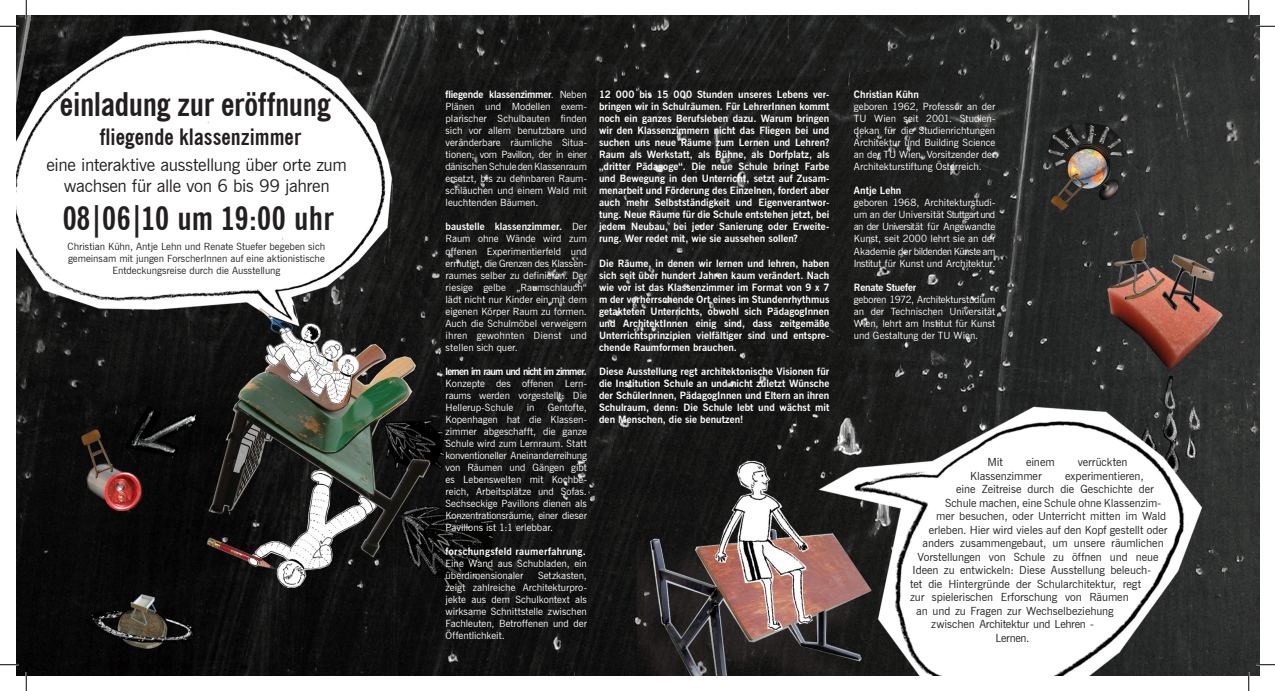
<style>
.page{position:relative;width:1275px;height:691px;background:#fff}
.page>*{position:absolute;margin:0;border:0;box-sizing:border-box;transform-origin:0 0}
.t1{font:700 condensed 32.5px "News Gothic BT";letter-spacing:-.01em;color:#231f20}
.t2{font:700 condensed 22.5px "News Gothic BT";letter-spacing:.005em;color:#231f20}
.t3{font:17.5px/21px "News Gothic BT";letter-spacing:-.02em;color:#231f20;text-align:center}
.t4{font:11.25px "News Gothic BT";letter-spacing:-.005em;color:#231f20}
.t5{font:10px/12px "News Gothic BT";color:#fff;text-align:justify}
.t6{font:700 10px/12px "News Gothic BT";letter-spacing:.005em;color:#fff;text-align:justify}
.t7{font:10px/12px "News Gothic BT";color:#231f20;text-align:center}
.t8{font:700 10px "News Gothic BT";letter-spacing:-.075em;color:#fff}
.t9{font:700 10px "News Gothic BT";letter-spacing:.025em;color:#fff}
.t10{font:700 10px "News Gothic BT";letter-spacing:-.015em;color:#fff}
.s1{font-weight:700}
</style>
<div class="page">
<img style="left:16px;top:16px;width:1243px;height:659px">
<svg style="left:0;top:25px;width:19px;height:2px"></svg>
<svg style="left:1256px;top:25px;width:19px;height:2px"></svg>
<svg style="left:0;top:663px;width:19px;height:2px"></svg>
<svg style="left:1256px;top:663px;width:19px;height:2px"></svg>
<svg style="left:25px;top:0;width:2px;height:19px"></svg>
<svg style="left:25px;top:672px;width:2px;height:18px"></svg>
<svg style="left:1248px;top:0;width:1px;height:19px"></svg>
<svg style="left:1248px;top:672px;width:1px;height:18px"></svg>
<h1 class="t1" style="left:60px;top:84px;width:272px">einladung zur eröffnung</h1>
<h2 class="t2" style="left:100px;top:123px;width:203px">fliegende klassenzimmer</h2>
<h3 class="t3" style="left:47px;top:154px;width:302px">eine interaktive ausstellung über orte zum wachsen für alle von 6 bis 99 jahren</h3>
<h1 class="t1" style="left:63px;top:198px;width:272px">08|06|10 um 19:00 uhr</h1>
<p class="t7" style="left:68px;top:240px;width:259px">Christian Kühn, Antje Lehn und Renate Stuefer begeben sich gemeinsam mit jungen ForscherInnen auf eine aktionistische<br>Entdeckungsreise durch die Ausstellung</p>
<p class="t5" style="left:446px;top:89px;width:143px"><span class="s1">fliegende klassenzimmer</span>. Neben Plänen und Modellen exem&shy;plarischer Schulbauten finden sich vor allem benutzbare und veränderbare räumliche Situa&shy;tionen; vom Pavillon, der in einer dänischen Schule den Klassenraum ersetzt, bis zu dehnbaren Raum&shy;schläuchen und einem Wald mit leuchtenden Bäumen.</p>
<p class="t5" style="left:446px;top:221px;width:143px"><span class="s1">baustelle klassenzimmer.</span> Der Raum ohne Wände wird zum offenen Experimentierfeld und ermutigt, die Grenzen des Klassen&shy;raumes selber zu definieren. Der riesige gelbe „Raumschlauch“ lädt nicht nur Kinder ein mit dem eigenen Körper Raum zu formen.<br>Auch die Schulmöbel verweigern ihren gewohnten Dienst und stellen sich quer.</p>
<p class="t8" style="left:446px;top:365px;width:143px">lernen im raum und nicht im zimmer.</p>
<p class="t5" style="left:446px;top:377px;width:143px">Konzepte des offenen Lern&shy;raums werden vorgestellt: Die Hellerup-Schule</p>
<p class="t5" style="left:446px;top:401px;width:143px;text-indent:102px">Gentofte, Kopenhagen hat die Klassen&shy;zimmer abgeschafft, die ganze Schule wird zum Lernraum. Statt konventioneller Aneinanderreihung von Räumen und Gängen gibt es Lebenswelten mit Kochbe&shy;reich, Arbeitsplätze und Sofas.<br>Sechseckige Pavillons dienen als Konzentrationsräume, einer dieser Pavillons ist 1:1 erlebbar.</p>
<p class="t9" style="left:446px;top:545px;width:142px">forschungsfeld raumerfahrung.</p>
<p class="t5" style="left:446px;top:557px;width:143px">Eine Wand aus Schubladen, ein überdimensionaler</p>
<p class="t5" style="left:527px;top:401px;width:9px">in</p>
<p class="t5" style="left:446px;top:569px;width:143px;text-indent:93px">Setzkasten, zeigt zahlreiche Architekturpro&shy;jekte aus dem Schulkontext als wirksame Schnittstelle zwischen Fachleuten, Betroffenen und der Öffentlichkeit.</p>
<p class="t6" style="left:599px;top:89px;width:232px">12 000 bis 15 000 Stunden unseres Lebens ver&shy;bringen wir in Schulräumen. Für LehrerInnen kommt noch ein ganzes Berufsleben dazu. Warum bringen wir den Klassenzimmern nicht das Fliegen bei und suchen uns neue Räume zum Lernen und Lehren?<br>Raum als Werkstatt, als Bühne, als Dorfplatz, als „dritter Pädagoge“. Die neue Schule bringt Farbe und Bewegung in den Unterricht, setzt auf Zusam&shy;menarbeit und Förderung des Einzelnen, fordert aber auch mehr Selbstständigkeit und Eigenverantwor&shy;tung. Neue Räume für die Schule entstehen jetzt, bei jedem Neubau, bei jeder Sanierung oder Erweite&shy;rung. Wer redet mit, wie sie aussehen sollen?</p>
<p class="t6" style="left:599px;top:257px;width:232px">Die Räume, in denen wir lernen und lehren, haben sich seit über hundert Jahren kaum verändert. Nach wie vor ist das Klassenzimmer im Format von 9 x 7 m der vorherrschende Ort eines im Stundenrhythmus getakteten Unterrichts, obwohl sich PädagogInnen und ArchitektInnen einig sind, dass zeitgemäße Unterrichtsprinzipien vielfältiger sind und entspre&shy;chende Raumformen brauchen.</p>
<p class="t6" style="left:599px;top:365px;width:232px">Diese Ausstellung regt architektonische Visionen für die Institution Schule an und nicht zuletzt Wünsche der SchülerInnen, PädagogInnen und Eltern an ihren Schulraum, denn: Die Schule lebt und wächst mit den Menschen, die sie benutzen!</p>
<p class="t6" style="left:854px;top:89px;width:67px">Christian Kühn</p>
<p class="t5" style="left:854px;top:101px;width:143px">geboren 1962, Professor an der TU Wien seit 2001. Studien&shy;dekan für die Studienrichtungen Architektur und Building Science an der TU Wien, Vorsitzender der Architekturstiftung Österreich.</p>
<p class="t6" style="left:854px;top:185px;width:49px">Antje Lehn</p>
<p class="t5" style="left:854px;top:197px;width:143px">geboren 1968, Architekturstudi&shy;um an der Universität Stuttgart und an der Universität für Angewandte Kunst, seit 2000 lehrt sie an der Akademie der bildenden Künste am Institut für Kunst und Architektur.</p>
<p class="t10" style="left:854px;top:281px;width:64px">Renate Stuefer</p>
<p class="t5" style="left:854px;top:293px;width:143px">geboren 1972, Architekturstudium an der Technischen Universität Wien, lehrt am Institut für Kunst und Gestaltung der TU Wien.</p>
<p class="t4" style="left:987px;top:455px;width:17px">Mit</p>
<p class="t4" style="left:1026px;top:455px;width:30px">einem</p>
<p class="t4" style="left:1078px;top:455px;width:51px">verrückten</p>
<p class="t4" style="left:970px;top:468px;width:73px">Klassenzimmer</p>
<p class="t4" style="left:1065px;top:468px;width:80px">experimentieren,</p>
<p class="t4" style="left:956px;top:482px;width:199px">eine Zeitreise durch die Geschichte der</p>
<p class="t4" style="left:945px;top:495px;width:218px">Schule machen, eine Schule ohne Klassenzim-</p>
<p class="t4" style="left:936px;top:509px;width:231px">mer besuchen, oder Unterricht mitten im Wald</p>
<p class="t4" style="left:929px;top:522px;width:240px">erleben. Hier wird vieles auf den Kopf gestellt oder</p>
<p class="t4" style="left:922px;top:536px;width:243px">anders zusammengebaut, um unsere räumlichen</p>
<p class="t4" style="left:917px;top:549px;width:243px">Vorstellungen von Schule zu öffnen und neue</p>
<p class="t4" style="left:912px;top:563px;width:240px">Ideen zu entwickeln: Diese Ausstellung beleuch-</p>
<p class="t4" style="left:910px;top:576px;width:233px">tet die Hintergründe der Schularchitektur, regt</p>
<p class="t4" style="left:910px;top:590px;width:220px">zur spielerischen Erforschung von Räumen</p>
<p class="t4" style="left:916px;top:603px;width:199px">an und zu Fragen zur Wechselbeziehung</p>
<p class="t4" style="left:931px;top:617px;width:164px">zwischen Architektur und Lehren -</p>
<p class="t4" style="left:995px;top:630px;width:36px">Lernen.</p>
</div>
